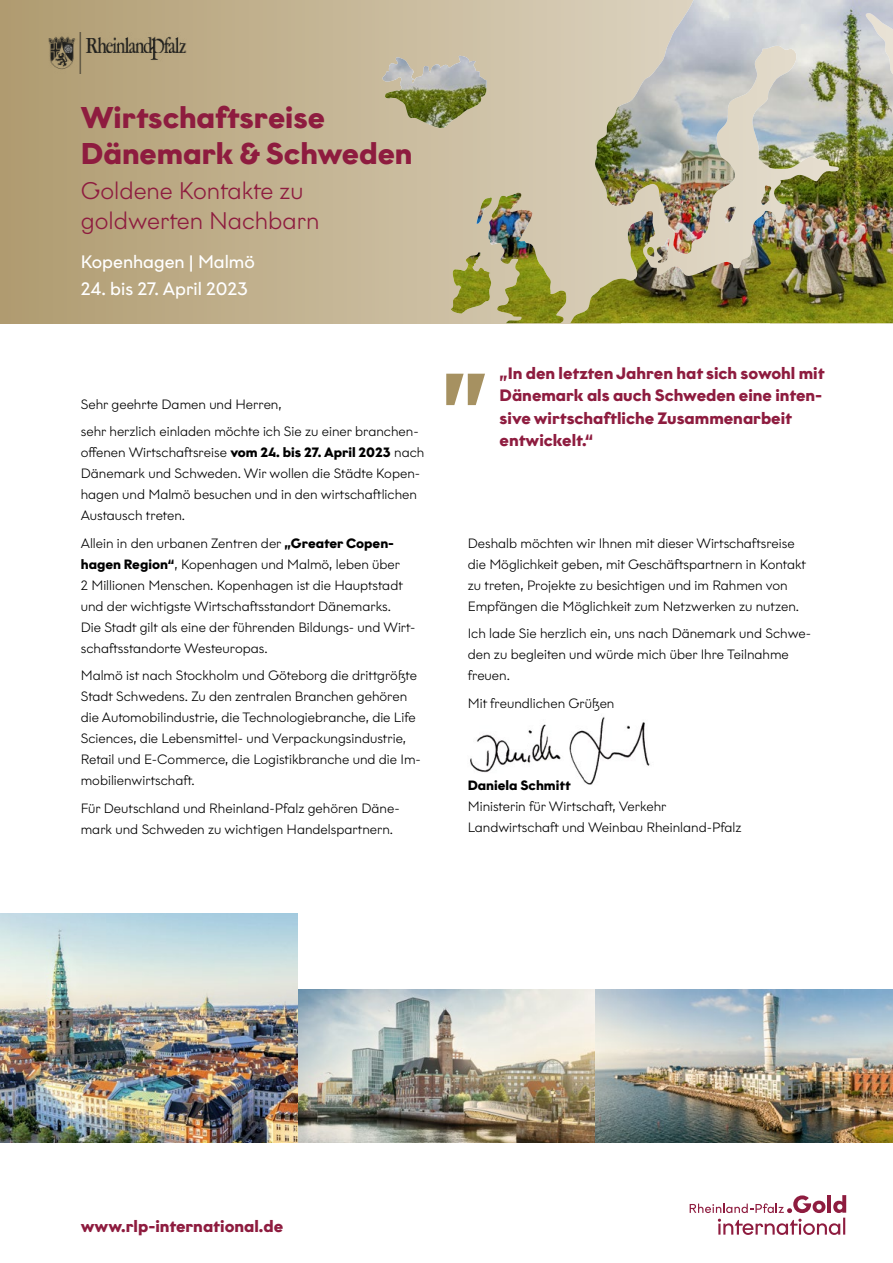
<style>
.page{position:relative;width:893px;height:1263px;background:#fff}
.page>*{position:absolute;margin:0;border:0;box-sizing:border-box;transform-origin:0 0}
.t1{font:700 96px "Graphit";color:#a69161}
.t2{font:700 30px/36px "Graphit";color:#8e1c3f}
.t3{font:300 24px/30px "Graphit";color:#8e1c3f}
.t4{font:18px "Graphit";color:#fff}
.t5{font:700 16.5px/22.5px "Graphit";color:#8e1c3f}
.t6{font:300 13.5px/21px "Graphit";color:#000}
.t7{font:700 13.5px "Graphit";color:#000}
.s1{font-weight:700}
</style>
<div class="page">
<img style="left:470px;top:717px;width:180px;height:68px">
<svg style="left:690px;top:1195px;width:156px;height:40px"></svg>
<svg style="left:0;top:0;width:379px;height:323px;background:#bcaa86"></svg>
<img style="left:49px;top:32px;width:138px;height:42px">
<img style="left:379px;top:0;width:514px;height:323px">
<img style="left:594px;top:0;width:245px;height:265px">
<img style="left:298px;top:990px;width:595px;height:153px">
<img style="left:0;top:913px;width:298px;height:230px">
<h2 class="t2" style="left:81px;top:99px;width:333px">Wirtschaftsreise<br>Dänemark &amp; Schweden</h2>
<h3 class="t3" style="left:81px;top:175px;width:240px">Goldene Kontakte zu goldwerten Nachbarn</h3>
<h3 class="t4" style="left:81px;top:251px;width:176px">Kopenhagen | Malmö</h3>
<h3 class="t4" style="left:81px;top:278px;width:169px">24. bis 27. April 2023</h3>
<p class="t6" style="left:81px;top:390px;width:339px;line-height:27.5px">Sehr geehrte Damen und Herren,<br>sehr herzlich einladen möchte ich Sie zu einer branchen-</p>
<p class="t6" style="left:81px;top:442px;width:345px">offenen Wirtschaftsreise <span class="s1">vom 24. bis 27. April 2023</span> nach Dänemark und Schweden. Wir wollen die Städte Kopen&shy;hagen und Malmö besuchen und in den wirtschaftlichen Austausch treten.</p>
<p class="t6" style="left:81px;top:532px;width:336px">Allein in den urbanen Zentren der <span class="s1">„Greater Copen&shy;hagen Region“</span>, Kopenhagen und Malmö, leben über<br>2 Millionen Menschen. Kopenhagen ist die Hauptstadt und der wichtigste Wirtschaftsstandort Dänemarks.<br>Die Stadt gilt als eine der führenden Bildungs- und Wirt&shy;schaftsstandorte Westeuropas.</p>
<p class="t6" style="left:81px;top:665px;width:342px">Malmö ist nach Stockholm und Göteborg die drittgrößte Stadt Schwedens. Zu den zentralen Branchen gehören die Automobilindustrie, die Technologiebranche, die Life Sciences, die Lebensmittel- und Verpackungsindustrie, Retail und E-Commerce, die Logistikbranche und die Im&shy;mobilienwirtschaft.</p>
<p class="t6" style="left:81px;top:797px;width:320px">Für Deutschland und Rheinland-Pfalz gehören Däne&shy;mark und Schweden zu wichtigen Handelspartnern.</p>
<h1 class="t1" style="left:441px;top:300px;width:49px">„</h1>
<p class="t5" style="left:500px;top:361px;width:327px">„In den letzten Jahren hat sich sowohl mit Dänemark als auch Schweden eine inten&shy;sive wirtschaftliche Zusammenarbeit entwickelt.“</p>
<p class="t6" style="left:468px;top:532px;width:340px">Deshalb möchten wir Ihnen mit dieser Wirtschaftsreise die Möglichkeit geben, mit Geschäftspartnern in Kontakt zu treten, Projekte zu besichtigen und im Rahmen von Empfängen die Möglichkeit zum Netzwerken zu nutzen.</p>
<p class="t6" style="left:468px;top:623px;width:345px">Ich lade Sie herzlich ein, uns nach Dänemark und Schwe&shy;den zu begleiten und würde mich über Ihre Teilnahme freuen.</p>
<p class="t6" style="left:468px;top:692px;width:148px">Mit freundlichen Grüßen</p>
<p class="t7" style="left:468px;top:776px;width:105px">Daniela Schmitt</p>
<p class="t6" style="left:468px;top:795px;width:275px">Ministerin für Wirtschaft, Verkehr<br>Landwirtschaft und Weinbau Rheinland-Pfalz</p>
<p class="t5" style="left:81px;top:1214px;width:204px">www.rlp-international.de</p>
</div>
